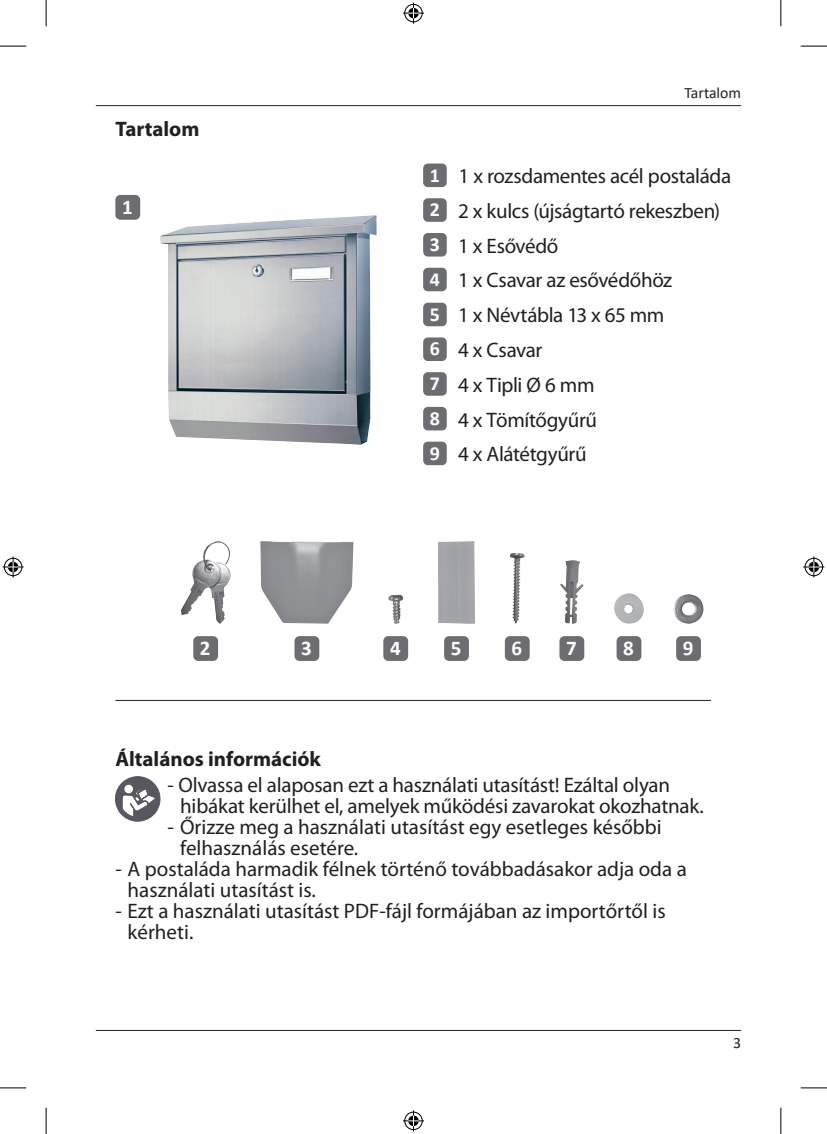
<style>
.page{position:relative;width:827px;height:1134px;background:#fff}
.page>*{position:absolute;margin:0;border:0;box-sizing:border-box;transform-origin:0 0}
.t1{font:21px/34.8px "Myriad Pro";letter-spacing:-.01em;color:#231f20}
.t2{font:700 21px "Myriad Pro";color:#231f20}
.t3{font:700 21px "Calibri";color:#fff}
.t4{font:700 19.95px/34.8px "Calibri";color:#fff;text-align:justify}
.t5{font:15.75px "Calibri";color:#231f20}
</style>
<div class="page">
<hr style="left:96px;top:105px;width:645px;height:1px;background:#231f20">
<hr style="left:96px;top:1030px;width:645px;height:1px;background:#231f20">
<div style="left:423px;top:164px;width:23px;height:23px;background:#6c6d70;border-radius:5px"></div>
<div style="left:423px;top:198px;width:23px;height:24px;background:#6c6d70;border-radius:5px"></div>
<div style="left:423px;top:233px;width:23px;height:24px;background:#6c6d70;border-radius:5px"></div>
<div style="left:423px;top:268px;width:23px;height:23px;background:#6c6d70;border-radius:5px"></div>
<div style="left:423px;top:303px;width:23px;height:23px;background:#6c6d70;border-radius:5px"></div>
<div style="left:423px;top:337px;width:23px;height:24px;background:#6c6d70;border-radius:5px"></div>
<div style="left:423px;top:372px;width:23px;height:24px;background:#6c6d70;border-radius:5px"></div>
<div style="left:423px;top:407px;width:23px;height:23px;background:#6c6d70;border-radius:5px"></div>
<div style="left:423px;top:442px;width:23px;height:23px;background:#6c6d70;border-radius:5px"></div>
<hr style="left:115px;top:700px;width:596px;height:1px;background:#231f20">
<svg style="left:115px;top:777px;width:45px;height:44px"></svg>
<img style="left:160px;top:215px;width:216px;height:230px">
<div style="left:115px;top:195px;width:25px;height:25px;background:#6c6d70;border-radius:5px"></div>
<div style="left:193px;top:636px;width:25px;height:25px;background:#6c6d70;border-radius:5px"></div>
<img style="left:181px;top:541px;width:49px;height:83px">
<div style="left:294px;top:636px;width:25px;height:25px;background:#6c6d70;border-radius:5px"></div>
<img style="left:260px;top:541px;width:93px;height:83px">
<div style="left:383px;top:636px;width:25px;height:25px;background:#6c6d70;border-radius:5px"></div>
<img style="left:388px;top:595px;width:15px;height:29px">
<div style="left:444px;top:636px;width:25px;height:25px;background:#6c6d70;border-radius:5px"></div>
<div style="left:438px;top:541px;width:37px;height:83px;background:#a4a5a9"></div>
<div style="left:504px;top:636px;width:25px;height:25px;background:#6c6d70;border-radius:5px"></div>
<img style="left:509px;top:553px;width:15px;height:71px">
<div style="left:559px;top:636px;width:25px;height:25px;background:#6c6d70;border-radius:5px"></div>
<img style="left:560px;top:560px;width:23px;height:64px">
<div style="left:616px;top:636px;width:25px;height:25px;background:#6c6d70;border-radius:5px"></div>
<img style="left:614px;top:593px;width:29px;height:31px">
<div style="left:676px;top:636px;width:24px;height:25px;background:#6c6d70;border-radius:5px"></div>
<img style="left:673px;top:594px;width:30px;height:30px">
<svg style="left:0;top:46px;width:26px;height:1px"></svg>
<svg style="left:800px;top:46px;width:26px;height:1px"></svg>
<svg style="left:0;top:1088px;width:26px;height:1px"></svg>
<svg style="left:800px;top:1088px;width:26px;height:1px"></svg>
<svg style="left:46px;top:0;width:1px;height:26px"></svg>
<svg style="left:46px;top:1108px;width:1px;height:26px"></svg>
<svg style="left:780px;top:0;width:1px;height:26px"></svg>
<svg style="left:780px;top:1108px;width:1px;height:26px"></svg>
<svg style="left:403px;top:3px;width:21px;height:21px"></svg>
<svg style="left:403px;top:1110px;width:21px;height:21px"></svg>
<svg style="left:3px;top:556px;width:21px;height:21px"></svg>
<svg style="left:803px;top:556px;width:21px;height:21px"></svg>
<p class="t2" style="left:115px;top:117px;width:86px">Tartalom</p>
<p class="t3" style="left:122px;top:192px;width:12px">1</p>
<p class="t5" style="left:684px;top:81px;width:58px">Tartalom</p>
<p class="t4" style="left:429px;top:157px;width:12px">1<br>2<br>3<br>4<br>5<br>6<br>7<br>8<br>9</p>
<p class="t1" style="left:458px;top:159px;width:274px">1 x rozsdamentes acél postaláda<br>2 x kulcs (újságtartó rekeszben)<br>1 x Esővédő<br>1 x Csavar az esővédőhöz<br>1 x Névtábla 13 x 65 mm<br>4 x Csavar<br>4 x Tipli Ø 6 mm<br>4 x Tömítőgyűrű<br>4 x Alátétgyűrű</p>
<p class="t3" style="left:200px;top:633px;width:12px">2</p>
<p class="t3" style="left:301px;top:633px;width:12px">3</p>
<p class="t3" style="left:390px;top:633px;width:12px">4</p>
<p class="t3" style="left:450px;top:633px;width:12px">5</p>
<p class="t3" style="left:511px;top:633px;width:12px">6</p>
<p class="t3" style="left:566px;top:633px;width:12px">7</p>
<p class="t3" style="left:623px;top:633px;width:12px">8</p>
<p class="t3" style="left:682px;top:633px;width:12px">9</p>
<p class="t2" style="left:115px;top:747px;width:207px">Általános információk</p>
<p class="t1" style="left:180px;top:775px;width:525px;line-height:21px;text-indent:-13px">- Olvassa el alaposan ezt a használati utasítást! Ezáltal olyan hibákat kerülhet el, amelyek működési zavarokat okozhatnak.</p>
<p class="t1" style="left:180px;top:817px;width:483px;line-height:21px;text-indent:-13px">- Őrizze meg a használati utasítást egy esetleges későbbi felhasználás esetére.</p>
<p class="t1" style="left:128px;top:859px;width:560px;line-height:21px;text-indent:-12px">- A postaláda harmadik félnek történő továbbadásakor adja oda a használati utasítást is.</p>
<p class="t1" style="left:128px;top:901px;width:539px;line-height:21px;text-indent:-12px">- Ezt a használati utasítást PDF-fájl formájában az importőrtől is kérheti.</p>
<p class="t5" style="left:733px;top:1032px;width:9px">3</p>
</div>
